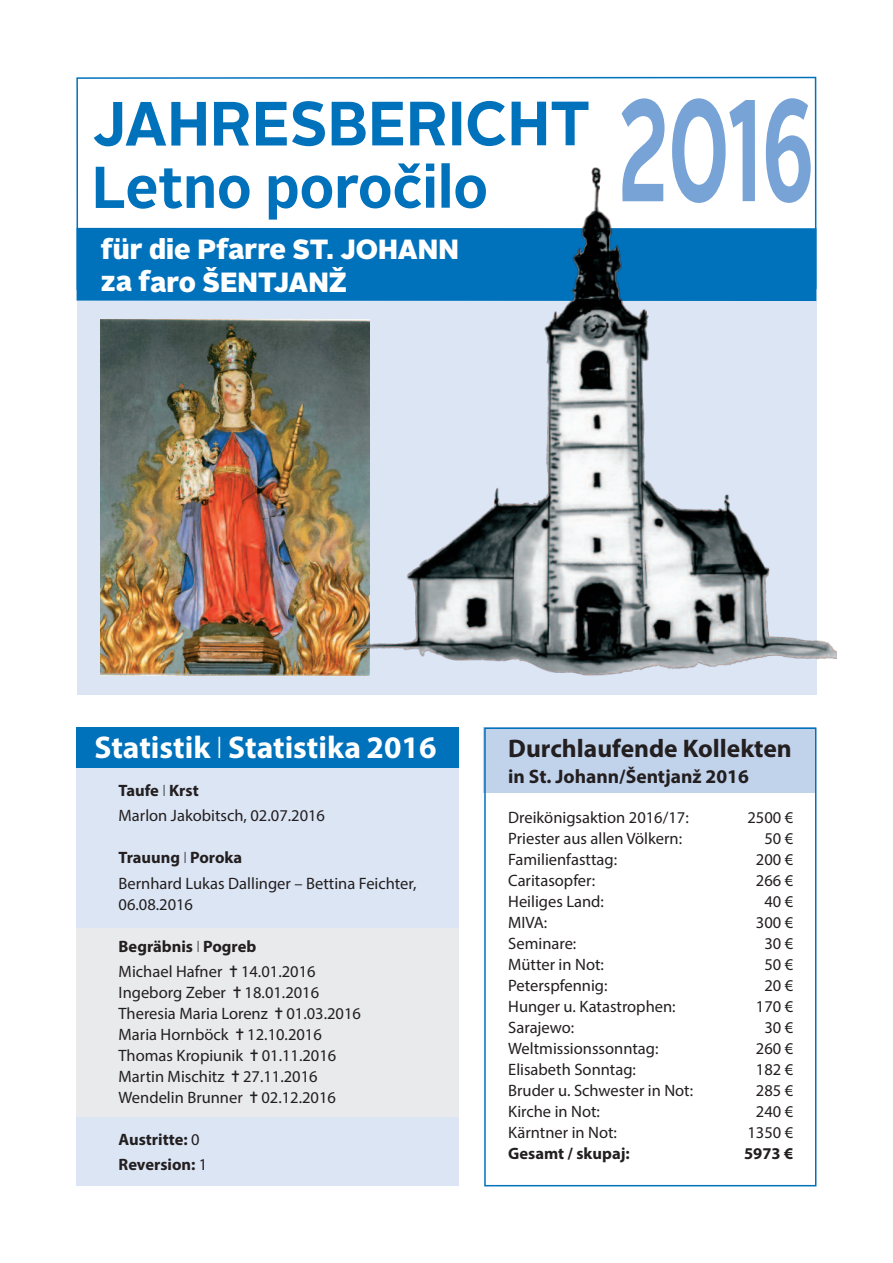
<style>
.page{position:relative;width:893px;height:1263px;background:#fff}
.page>*{position:absolute;margin:0;border:0;box-sizing:border-box;transform-origin:0 0}
.t1{font:700 144.45px "Alright Sans";color:#77a3d6;scale:.56 1}
.t2{font:700 62.4px "Alright Sans";color:#0071bb;scale:.96 1}
.t3{font:700 58.8px "Alright Sans";color:#0071bb;scale:.96 1}
.t4{font:700 31.5px "Myriad Pro";color:#fff}
.t5{font:900 27.75px/32.4px "Alright Sans";color:#fff}
.t6{font:700 25.5px "Myriad Pro";color:#231f20}
.t7{font:700 19.5px "Myriad Pro";color:#231f20}
.t8{font:16.5px/21px "Myriad Pro";color:#231f20}
.t9{font:700 16.5px/25.2px "Myriad Pro";color:#231f20}
.s1{font-weight:300}
.s2{font-weight:700}
.s3{font-weight:400}
</style>
<div class="page">
<div style="left:483px;top:727px;width:333px;height:66px;background:#c1d2eb"></div>
<div style="left:77px;top:727px;width:382px;height:459px;background:#dbe5f4"></div>
<div style="left:77px;top:929px;width:382px;height:188px;background:#e9eaeb"></div>
<div style="left:77px;top:301px;width:739px;height:394px;background:#dbe5f4"></div>
<img style="left:101px;top:320px;width:206px;height:356px">
<div style="left:77px;top:228px;width:739px;height:73px;background:#0071bb"></div>
<svg style="left:76px;top:76px;width:741px;height:214px"></svg>
<div style="left:77px;top:727px;width:382px;height:41px;background:#0071bb"></div>
<div style="left:484px;top:727px;width:332px;height:459px;border:2px solid #0071bb"></div>
<img style="left:307px;top:145px;width:529px;height:534px">
<h2 class="t2" style="left:92px;top:102px;width:520px">Jahresbericht</h2>
<h3 class="t3" style="left:92px;top:167px;width:414px">Letno poročilo</h3>
<h3 class="t5" style="left:101px;top:236px;width:359px">für die Pfarre St. Johann za faro ŠentJanž</h3>
<h1 class="t1" style="left:617px;top:100px;width:354px">2016</h1>
<h3 class="t4" style="left:95px;top:735px;width:343px">Statistik <span class="s1">I</span> Statistika 2016</h3>
<p class="t8" style="left:119px;top:779px;width:208px;line-height:25.2px"><span class="s2">Taufe</span> <span class="s1">I</span> <span class="s2">Krst<br></span>Marlon Jakobitsch, 02.07.2016</p>
<p class="t8" style="left:119px;top:846px;width:299px;line-height:25.2px"><span class="s2">Trauung</span> <span class="s1">I</span> <span class="s2">Poroka<br></span>Bernhard Lukas Dallinger – Bettina Feichter,</p>
<p class="t8" style="left:119px;top:895px;width:76px">06.08.2016</p>
<p class="t8" style="left:119px;top:935px;width:199px;line-height:25.2px"><span class="s2">Begräbnis</span> <span class="s1">I</span> <span class="s2">Pogreb<br></span>Michael Hafner ✝ 14.01.2016</p>
<p class="t8" style="left:119px;top:983px;width:244px">Ingeborg Zeber ✝ 18.01.2016<br>Theresia Maria Lorenz ✝ 01.03.2016<br>Maria Hornböck ✝ 12.10.2016<br>Thomas Kropiunik ✝ 01.11.2016<br>Martin Mischitz ✝ 27.11.2016<br>Wendelin Brunner ✝ 02.12.2016</p>
<p class="t9" style="left:119px;top:1128px;width:90px">Austritte: <span class="s3">0 </span>reversion: <span class="s3">1</span></p>
<h3 class="t6" style="left:508px;top:739px;width:285px">Durchlaufende Kollekten</h3>
<p class="t7" style="left:508px;top:769px;width:242px">in St. Johann/Šentjanž 2016</p>
<p class="t8" style="left:508px;top:808px;width:182px">Dreikönigsaktion 2016/17:</p>
<p class="t8" style="left:747px;top:808px;width:47px">2500 €</p>
<p class="t8" style="left:508px;top:829px;width:175px">Priester aus allen Völkern:</p>
<p class="t8" style="left:764px;top:829px;width:30px">50€</p>
<p class="t8" style="left:508px;top:850px;width:110px">Familienfasttag:</p>
<p class="t8" style="left:756px;top:850px;width:39px">200 €</p>
<p class="t8" style="left:508px;top:871px;width:88px">Caritasopfer:</p>
<p class="t8" style="left:756px;top:871px;width:39px">266 €</p>
<p class="t8" style="left:508px;top:892px;width:97px">Heiliges Land:</p>
<p class="t8" style="left:764px;top:892px;width:30px">40€</p>
<p class="t8" style="left:508px;top:913px;width:40px">MIVA:</p>
<p class="t8" style="left:756px;top:913px;width:39px">300 €</p>
<p class="t8" style="left:508px;top:934px;width:70px">Seminare:</p>
<p class="t8" style="left:764px;top:934px;width:30px">30€</p>
<p class="t8" style="left:508px;top:955px;width:97px">Mütter in Not:</p>
<p class="t8" style="left:764px;top:955px;width:30px">50€</p>
<p class="t8" style="left:508px;top:976px;width:101px">Peterspfennig:</p>
<p class="t8" style="left:764px;top:976px;width:30px">20€</p>
<p class="t8" style="left:508px;top:997px;width:169px">Hunger u. Katastrophen:</p>
<p class="t8" style="left:756px;top:997px;width:39px">170 €</p>
<p class="t8" style="left:508px;top:1018px;width:68px">Sarajewo:</p>
<p class="t8" style="left:764px;top:1018px;width:30px">30€</p>
<p class="t8" style="left:508px;top:1039px;width:152px">Weltmissionssonntag:</p>
<p class="t8" style="left:756px;top:1039px;width:39px">260 €</p>
<p class="t8" style="left:508px;top:1060px;width:129px">Elisabeth Sonntag:</p>
<p class="t8" style="left:756px;top:1060px;width:39px">182 €</p>
<p class="t8" style="left:508px;top:1081px;width:186px">Bruder u. Schwester in Not:</p>
<p class="t8" style="left:756px;top:1081px;width:39px">285 €</p>
<p class="t8" style="left:508px;top:1102px;width:93px">Kirche in Not:</p>
<p class="t8" style="left:756px;top:1102px;width:39px">240 €</p>
<p class="t8" style="left:508px;top:1123px;width:110px">Kärntner in Not:</p>
<p class="t8" style="left:747px;top:1123px;width:47px">1350 €</p>
<p class="t9" style="left:508px;top:1142px;width:123px">Gesamt / skupaj:</p>
<p class="t9" style="left:744px;top:1142px;width:51px">5973 €</p>
</div>
